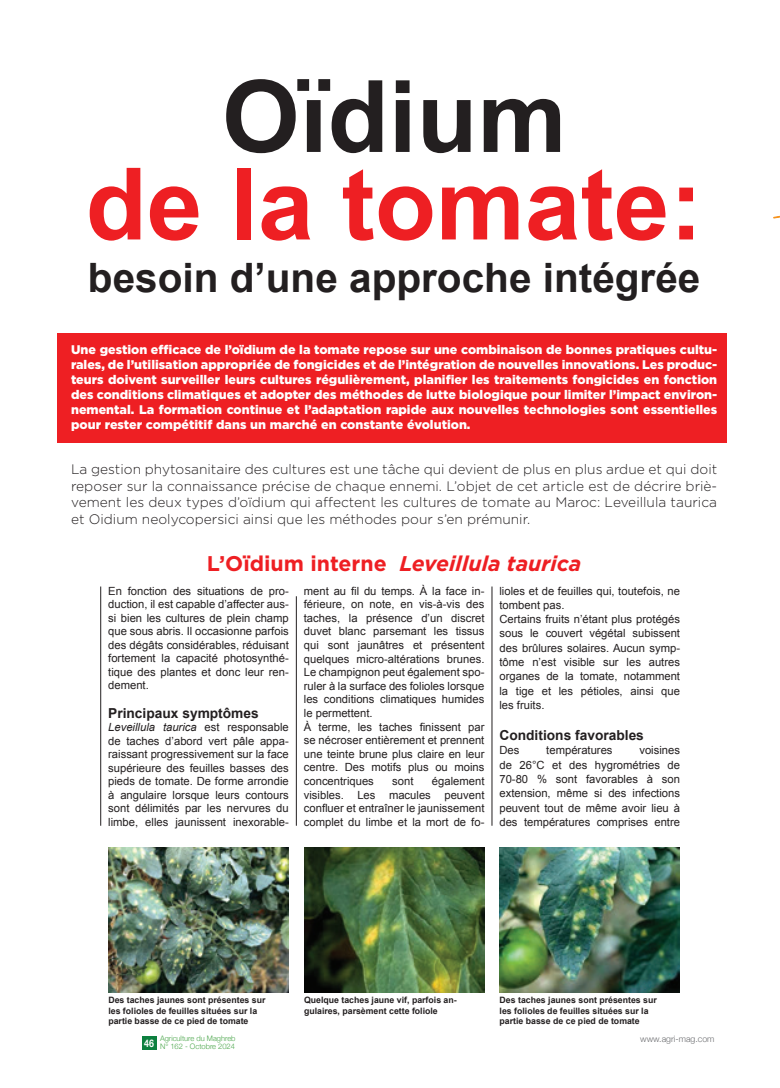
<style>
.page{position:relative;width:780px;height:1088px;background:#fff}
.page>*{position:absolute;margin:0;border:0;box-sizing:border-box;transform-origin:0 0}
.t1{font:700 100px "Arial";color:#ee1f23}
.t2{font:700 100px "Arial";color:#231f20}
.t3{font:700 40.5px "Arial";color:#231f20}
.t4{font:italic 700 21.25px "Gotham";color:#ee1f23}
.t5{font:300 13.75px/16.5px "Gotham";color:#231f20;text-align:justify}
.t6{font:700 13.75px "Arial";color:#231f20}
.t7{font:900 12.5px/15px "Gotham";color:#fff;text-align:justify}
.t8{font:11.25px/13.6px "Arial";color:#231f20;text-align:justify}
.t9{font:700 10.5px "Helvetica Neue";color:#fff;scale:.84 1}
.t10{font:300 8.88px "Helvetica Neue";color:#6c6d70}
.t11{font:700 8.75px/10.5px "Arial";color:#231f20}
.t12{font:300 7.62px/7.5px "Helvetica Neue";color:#4ba64b}
.s1{font-style:normal}
.s2{font-style:italic}
</style>
<div class="page">
<div style="left:142px;top:1036px;width:14px;height:13px;background:#0d803f"></div>
<img style="left:499px;top:847px;width:181px;height:145px">
<img style="left:304px;top:847px;width:180px;height:145px">
<img style="left:108px;top:847px;width:181px;height:145px">
<hr style="left:491px;top:586px;width:1px;height:240px;background:#231f20">
<hr style="left:296px;top:596px;width:1px;height:230px;background:#231f20">
<hr style="left:100px;top:586px;width:1px;height:240px;background:#231f20">
<div style="left:57px;top:333px;width:669px;height:110px;background:#ee1f23"></div>
<svg style="left:773px;top:215px;width:7px;height:4px"></svg>
<h1 class="t2" style="left:222px;top:51px;width:346px">Oïdium</h1>
<h1 class="t1" style="left:86px;top:138px;width:618px">de la tomate:</h1>
<h2 class="t3" style="left:88px;top:251px;width:614px">besoin d’une approche intégrée</h2>
<p class="t7" style="left:71px;top:342px;width:647px">Une gestion efficace de l’oïdium de la tomate repose sur une combinaison de bonnes pratiques cultu&shy;rales, de l’utilisation appropriée de fongicides et de l’intégration de nouvelles innovations. Les produc&shy;teurs doivent surveiller leurs cultures régulièrement, planifier les traitements fongicides en fonction des conditions climatiques et adopter des méthodes de lutte biologique pour limiter l’impact environ&shy;nemental. La formation continue et l’adaptation rapide aux nouvelles technologies sont essentielles pour rester compétitif dans un marché en constante évolution.</p>
<p class="t5" style="left:71px;top:461px;width:647px">La gestion phytosanitaire des cultures est une tâche qui devient de plus en plus ardue et qui doit reposer sur la connaissance précise de chaque ennemi. L’objet de cet article est de décrire briè&shy;vement les deux types d’oïdium qui affectent les cultures de tomate au Maroc: Leveillula taurica et Oidium neolycopersici ainsi que les méthodes pour s’en prémunir.</p>
<h3 class="t4" style="left:207px;top:549px;width:376px"><span class="s1">L’Oïdium interne</span> Leveillula taurica</h3>
<p class="t8" style="left:108px;top:584px;width:182px">En fonction des situations de pro&shy;duction, il est capable d’affecter aus&shy;si bien les cultures de plein champ que sous abris. Il occasionne parfois des dégâts considérables, réduisant fortement la capacité photosynthé&shy;tique des plantes et donc leur ren&shy;dement.</p>
<p class="t6" style="left:108px;top:704px;width:152px">Principaux symptômes</p>
<p class="t8" style="left:108px;top:720px;width:182px"><span class="s2">Leveillula taurica</span> est responsable de taches d’abord vert pâle appa&shy;raissant progressivement sur la face supérieure des feuilles basses des pieds de tomate. De forme arrondie à angulaire lorsque leurs contours sont délimités par les nervures du limbe, elles jaunissent inexorable-</p>
<p class="t8" style="left:304px;top:584px;width:182px;text-align:left">ment au fil du temps. À la face in&shy;férieure, on note, en vis-à-vis des taches, la présence d’un discret duvet blanc parsemant les tissus qui sont jaunâtres et présentent quelques micro-altérations brunes.<br>Le champignon peut également spo&shy;ruler à la surface des folioles lorsque les conditions climatiques humides le permettent.<br>À terme, les taches finissent par se nécroser entièrement et prennent une teinte brune plus claire en leur centre. Des motifs plus ou moins concentriques</p>
<p class="t8" style="left:304px;top:774px;width:182px;text-indent:128px">également visibles. Les macules peuvent confluer et entraîner le jaunissement complet du limbe et la mort de fo-</p>
<p class="t8" style="left:392px;top:774px;width:23px">sont</p>
<p class="t8" style="left:499px;top:584px;width:182px;line-height:14.2px;text-align:left">lioles et de feuilles qui, toutefois, ne tombent pas.<br>Certains fruits n’étant plus protégés sous le couvert végétal subissent des brûlures solaires. Aucun symp&shy;tôme n’est visible sur les autres organes de la tomate, notamment la tige et les pétioles, ainsi que les fruits.</p>
<p class="t6" style="left:499px;top:726px;width:146px">Conditions favorables</p>
<p class="t8" style="left:499px;top:744px;width:22px">Des</p>
<p class="t8" style="left:546px;top:744px;width:68px">températures</p>
<p class="t8" style="left:499px;top:743px;width:182px;line-height:14.2px;text-indent:140px">voisines de 26°C et des hygrométries de 70-80 % sont favorables à son extension, même si des infections peuvent tout de même avoir lieu à des températures comprises entre</p>
<p class="t11" style="left:108px;top:995px;width:159px">Des taches jaunes sont présentes sur les folioles de feuilles situées sur la partie basse de ce pied de tomate</p>
<p class="t11" style="left:304px;top:995px;width:154px">Quelque taches jaune vif, parfois an&shy;gulaires, parsèment cette foliole</p>
<p class="t11" style="left:499px;top:995px;width:159px">Des taches jaunes sont présentes sur les folioles de feuilles situées sur la partie basse de ce pied de tomate</p>
<p class="t12" style="left:160px;top:1034px;width:77px">Agriculture du Maghreb<br>N° 162 - Octobre 2024</p>
<p class="t10" style="left:640px;top:1032px;width:76px">www.agri-mag.com</p>
<p class="t9" style="left:144px;top:1035px;width:13px">46</p>
</div>
